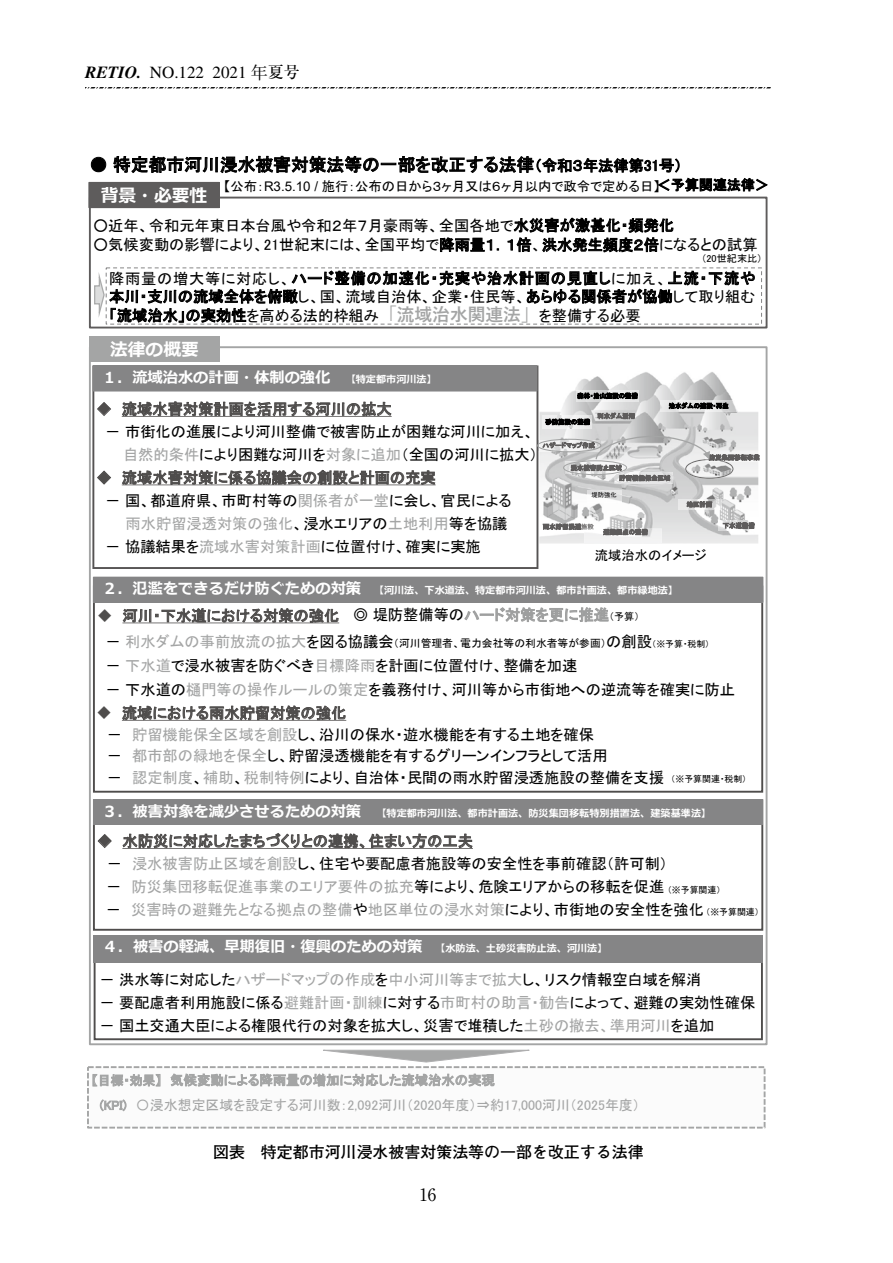
<style>
.page{position:relative;width:893px;height:1263px;background:#fff}
.page>*{position:absolute;margin:0;border:0;box-sizing:border-box;transform-origin:0 0}
.t1{font:17.7px "MS P Gothic";letter-spacing:.005em;color:#000}
.t2{font:700 17.7px "Meiryo";color:#fff}
.t3{font:16.95px "Times";color:#000}
.t4{font:16.95px "Ryumin Pro";color:#000}
.t5{font:700 15.9px "Futo Go B101 Pro";color:#000}
.t6{font:15.3px/22.8px "MS P Gothic";color:#000}
.t7{font:700 15.3px "Meiryo";color:#fff}
.t8{font:15.3px "MS P Gothic";color:#4f4d4c}
.t9{font:15.3px "MS P Gothic";color:#a4a5a5}
.t10{font:15.3px "MS P Gothic";letter-spacing:.005em;color:#9e9f9f}
.t11{font:13.95px "MS P Gothic";color:#a4a5a5}
.t12{font:13.95px "MS P Gothic";letter-spacing:.005em;color:#000}
.t13{font:13.35px "MS P Gothic";color:#000}
.t14{font:13.35px "MS P Gothic";color:#a4a5a5}
.t15{font:10.8px "MS P Gothic";color:#000}
.t16{font:700 10.2px "Meiryo";color:#fff}
.t17{font:10.2px "MS P Gothic";color:#000}
.t18{font:8.85px "MS P Gothic";color:#000}
.t19{font:6.3px/10.2px "MS P Gothic";letter-spacing:.01em;color:#5e5c5c}
.t20{font:6.3px "MS P Gothic";letter-spacing:.01em;color:#000}
.s1{font-weight:700;font-style:italic}
.s2{font-family:"Koz Min Pro"}
.s3{font-family:"Ryumin Pro";font-weight:500;font-size:15.9px}
.s4{font-size:15.3px}
.s5{font-family:"Arial"}
.s6{font-family:"Yu Gothic";font-weight:700;font-size:17.7px;color:#a4a5a5}
.s7{font-size:10.2px}
.s8{color:#a4a5a5}
.s9{color:#000}
.s10{font-size:10.2px;color:#000}
.s11{font-size:15.3px;color:#a4a5a5}
.s12{font-size:8.85px}
.s13{color:#4f4d4c}
.s14{font-size:12.75px}
</style>
<div class="page">
<svg style="left:85px;top:87px;width:686px;height:1px"></svg>
<div style="left:89px;top:197px;width:678px;height:131px;border:2px solid #5e5c5c"></div>
<div style="left:89px;top:182px;width:130px;height:26px;background:#5e5c5c"></div>
<svg style="left:94px;top:272px;width:11px;height:45px"></svg>
<div style="left:88px;top:1067px;width:677px;height:60px;background:#fbfbfb"></div>
<div style="left:87px;top:1066px;width:678px;height:62px;border:2px dashed #a4a5a5"></div>
<div style="left:93px;top:799px;width:670px;height:132px;border:2px solid #4f4d4c"></div>
<div style="left:93px;top:799px;width:670px;height:25px;background:#858586"></div>
<div style="left:93px;top:586px;width:670px;height:207px;border:2px solid #4f4d4c"></div>
<svg style="left:92px;top:365px;width:446px;height:204px"></svg>
<svg style="left:323px;top:1049px;width:207px;height:14px"></svg>
<div style="left:93px;top:366px;width:444px;height:25px;background:#858586"></div>
<div style="left:93px;top:365px;width:444px;height:26px;border:1px solid #858586"></div>
<div style="left:93px;top:577px;width:670px;height:25px;background:#858586"></div>
<div style="left:93px;top:577px;width:670px;height:26px;border:1px solid #858586"></div>
<svg style="left:122px;top:416px;width:270px;height:1px"></svg>
<svg style="left:122px;top:484px;width:314px;height:1px"></svg>
<div style="left:94px;top:952px;width:669px;height:88px;border:2px solid #4f4d4c"></div>
<svg style="left:122px;top:622px;width:217px;height:1px"></svg>
<div style="left:106px;top:267px;width:656px;height:58px;border:1px dashed #858586"></div>
<div style="left:94px;top:935px;width:669px;height:27px;background:#858586"></div>
<img style="left:539px;top:372px;width:219px;height:171px">
<img style="left:661px;top:401px;width:75px;height:10px">
<img style="left:584px;top:529px;width:78px;height:14px">
<svg style="left:581px;top:524px;width:13px;height:6px"></svg>
<img style="left:679px;top:499px;width:43px;height:11px">
<img style="left:615px;top:479px;width:58px;height:5px">
<img style="left:565px;top:461px;width:30px;height:12px">
<img style="left:539px;top:440px;width:56px;height:11px">
<div style="left:537px;top:439px;width:64px;height:13px;border:1px solid #9e9f9f;border-radius:50%"></div>
<div style="left:563px;top:460px;width:64px;height:15px;border:1px solid #a4a5a5;border-radius:50%"></div>
<div style="left:614px;top:469px;width:60px;height:17px;border:1px solid #dadadb;border-radius:50%"></div>
<img style="left:733px;top:451px;width:25px;height:10px">
<svg style="left:595px;top:435px;width:138px;height:44px"></svg>
<img style="left:587px;top:490px;width:34px;height:13px">
<img style="left:718px;top:520px;width:40px;height:11px">
<img style="left:543px;top:416px;width:48px;height:12px">
<div style="left:89px;top:336px;width:131px;height:26px;background:#a4a5a5"></div>
<svg style="left:122px;top:720px;width:224px;height:1px"></svg>
<svg style="left:122px;top:848px;width:351px;height:1px"></svg>
<img style="left:577px;top:391px;width:61px;height:10px">
<p class="t3" style="left:85px;top:63px;width:216px"><span class="s1">RETIO.</span> NO.122 2021 <span class="s2">年</span><span class="s3">夏号</span></p>
<p class="t1" style="left:90px;top:156px;width:594px">● 特定都市河川浸水被害対策法等の一部を改正する法律<span class="s4">（令和３年法律第31号）</span></p>
<p class="t2" style="left:101px;top:183px;width:108px">背景・必要性</p>
<p class="t12" style="left:657px;top:178px;width:113px">＜予算関連法律＞</p>
<p class="t13" style="left:224px;top:180px;width:438px">【公布：<span class="s5">R3.5.10 /</span> 施行：公布の日から３ヶ月又は６ヶ月以内で政令で定める日】</p>
<p class="t6" style="left:93px;top:214px;width:582px">○近年、令和元年東日本台風や令和２年７月豪雨等、全国各地で水災害が激甚化・頻発化</p>
<p class="t6" style="left:93px;top:233px;width:666px">○気候変動の影響により、21世紀末には、全国平均で降雨量１．１倍、洪水発生頻度２倍になるとの試算</p>
<p class="t17" style="left:701px;top:253px;width:62px">（20世紀末比）</p>
<p class="t6" style="left:109px;top:269px;width:648px;line-height:18.6px;text-align:justify">降雨量の増大等に対応し、ハード整備の加速化・充実や治水計画の見直しに加え、上流・下流や本川・支川の流域全体を俯瞰し、国、流域自治体、企業・住民等、あらゆる関係者が協働して取り組む「流域治水」の実効性を高める法的枠組み<span class="s6">「流域治水関連法」</span>を整備する必要</p>
<p class="t2" style="left:110px;top:337px;width:90px">法律の概要</p>
<p class="t7" style="left:102px;top:367px;width:336px">１．流域治水の計画・体制の強化 <span class="s7">【特定都市河川法】</span></p>
<p class="t8" style="left:96px;top:401px;width:297px">◆ 流域水害対策計画を活用する河川の拡大</p>
<p class="t6" style="left:105px;top:420px;width:433px;text-align:right">－市街化の進展により河川整備で被害防止が困難な河川に加え、<span class="s8">自然的条件</span>により困難な河川を<span class="s8">対象に追加</span>（全国の河川に拡大）</p>
<p class="t8" style="left:96px;top:470px;width:341px">◆ 流域水害対策に係る協議会の創設と計画の充実</p>
<p class="t6" style="left:105px;top:489px;width:408px">－国、都道府県、市町村等の<span class="s8">関係者が一堂</span>に会し、官民による</p>
<p class="t9" style="left:126px;top:516px;width:383px">雨水貯留浸透対策の強化<span class="s9">、浸水エリアの</span>土地利用<span class="s9">等を協議</span></p>
<p class="t6" style="left:105px;top:535px;width:377px">－協議結果を<span class="s8">流域水害対策計画</span>に位置付け、確実に実施</p>
<p class="t20" style="left:577px;top:393px;width:62px">森林・治山施設の整備</p>
<p class="t20" style="left:545px;top:419px;width:46px">砂防施設の整備</p>
<p class="t19" style="left:597px;top:411px;width:39px">利水ダム活用</p>
<p class="t20" style="left:669px;top:403px;width:61px">治水ダムの建設・再生</p>
<p class="t19" style="left:543px;top:440px;width:54px">ハザードマップ作成</p>
<p class="t19" style="left:619px;top:463px;width:52px;text-indent:-49px">浸水被害防止区域<br>貯留機能保全区域</p>
<p class="t20" style="left:592px;top:492px;width:27px">堤防強化</p>
<p class="t19" style="left:543px;top:521px;width:52px">雨水貯留浸透施設</p>
<p class="t19" style="left:603px;top:527px;width:46px">避難拠点の整備</p>
<p class="t19" style="left:709px;top:452px;width:52px">防災集団移転事業</p>
<p class="t19" style="left:687px;top:499px;width:27px">地区計画</p>
<p class="t19" style="left:723px;top:520px;width:33px">下水道整備</p>
<p class="t13" style="left:595px;top:548px;width:113px">流域治水のイメージ</p>
<p class="t16" style="left:102px;top:583px;width:578px"><span class="s4">２．氾濫をできるだけ防ぐための対策</span> 【河川法、下水道法、特定都市河川法、都市計画法、都市緑地法】</p>
<p class="t8" style="left:97px;top:608px;width:244px">◆ 河川・下水道における対策の強化</p>
<p class="t10" style="left:353px;top:607px;width:288px"><span class="s9">◎ 堤防整備等の</span>ハード対策を更に推進<span class="s10">（予算）</span></p>
<p class="t15" style="left:105px;top:637px;width:606px"><span class="s4">－</span><span class="s11">利水ダムの事前放流の拡大</span><span class="s4">を図る協議会</span>（河川管理者、電力会社等の利水者等が参画）<span class="s4">の創設</span><span class="s12">（※予算・税制）</span></p>
<p class="t6" style="left:105px;top:653px;width:631px;line-height:24.2px">－<span class="s8">下水道</span>で浸水被害を防ぐべき<span class="s8">目標降雨</span>を計画に位置付け、整備を加速<br>－下水道の<span class="s8">樋門等の操作ルールの策定</span>を義務付け、河川等から市街地への逆流等を確実に防止</p>
<p class="t6" style="left:107px;top:702px;width:559px;line-height:21.5px;text-indent:-10px"><span class="s13">◆ 流域における雨水貯留対策の強化<br></span>－ <span class="s8">貯留機能保全区域を創設</span>し、沿川の保水・遊水機能を有する土地を確保<br>－ <span class="s8">都市部の緑地を保全</span>し、貯留浸透機能を有するグリーンインフラとして活用<br>－ <span class="s8">認定制度</span>、<span class="s8">補助</span>、<span class="s8">税制特例</span>により、自治体・民間の雨水貯留浸透施設の整備を支援</p>
<p class="t18" style="left:671px;top:775px;width:77px">（※予算関連・税制）</p>
<p class="t16" style="left:102px;top:806px;width:611px"><span class="s4">３．被害対象を減少させるための対策</span> 【特定都市河川法、都市計画法、防災集団移転特別措置法、建築基準法】</p>
<p class="t6" style="left:106px;top:829px;width:600px;text-indent:-9px"><span class="s13">◆ 水防災に対応したまちづくりとの連携、住まい方の工夫<br></span>－ <span class="s8">浸水被害防止区域を創設</span>し、住宅や要配慮者施設等の安全性を事前確認（許可制）<br>－ <span class="s8">防災集団移転促進事業のエリア要件の拡充</span>等により、危険エリアからの移転を促進<br>－ <span class="s8">災害時の避難先となる拠点の整備</span>や<span class="s8">地区単位の浸水対策</span>により、市街地の安全性を強化</p>
<p class="t18" style="left:667px;top:886px;width:55px">（※予算関連）</p>
<p class="t18" style="left:706px;top:908px;width:55px">（※予算関連）</p>
<p class="t7" style="left:103px;top:936px;width:506px">４．被害の軽減、早期復旧・復興のための対策 <span class="s7">【水防法、土砂災害防止法、河川法】</span></p>
<p class="t6" style="left:99px;top:968px;width:657px">－洪水等に対応した<span class="s8">ハザードマップの作成</span>を<span class="s8">中小河川等まで拡大</span>し、リスク情報空白域を解消<br>－要配慮者利用施設に係る<span class="s8">避難計画・訓練</span>に対する<span class="s8">市町村の助言・勧告</span>によって、避難の実効性確保－国土交通大臣による権限代行の対象を拡大し、災害で堆積した<span class="s8">土砂の撤去、準用河川</span>を追加</p>
<p class="t14" style="left:91px;top:1073px;width:405px"><span class="s14">【目標・効果】</span> 気候変動による降雨量の増加に対応した流域治水の実現</p>
<p class="t11" style="left:100px;top:1098px;width:541px"><span class="s14">(KPI)</span> 〇浸水想定区域を設定する河川数：2,092河川（2020年度）⇒約17,000河川（2025年度）</p>
<p class="t5" style="left:213px;top:1139px;width:432px">図表　特定都市河川浸水被害対策法等の一部を改正する法律</p>
<p class="t4" style="left:419px;top:1181px;width:19px">16</p>
</div>
